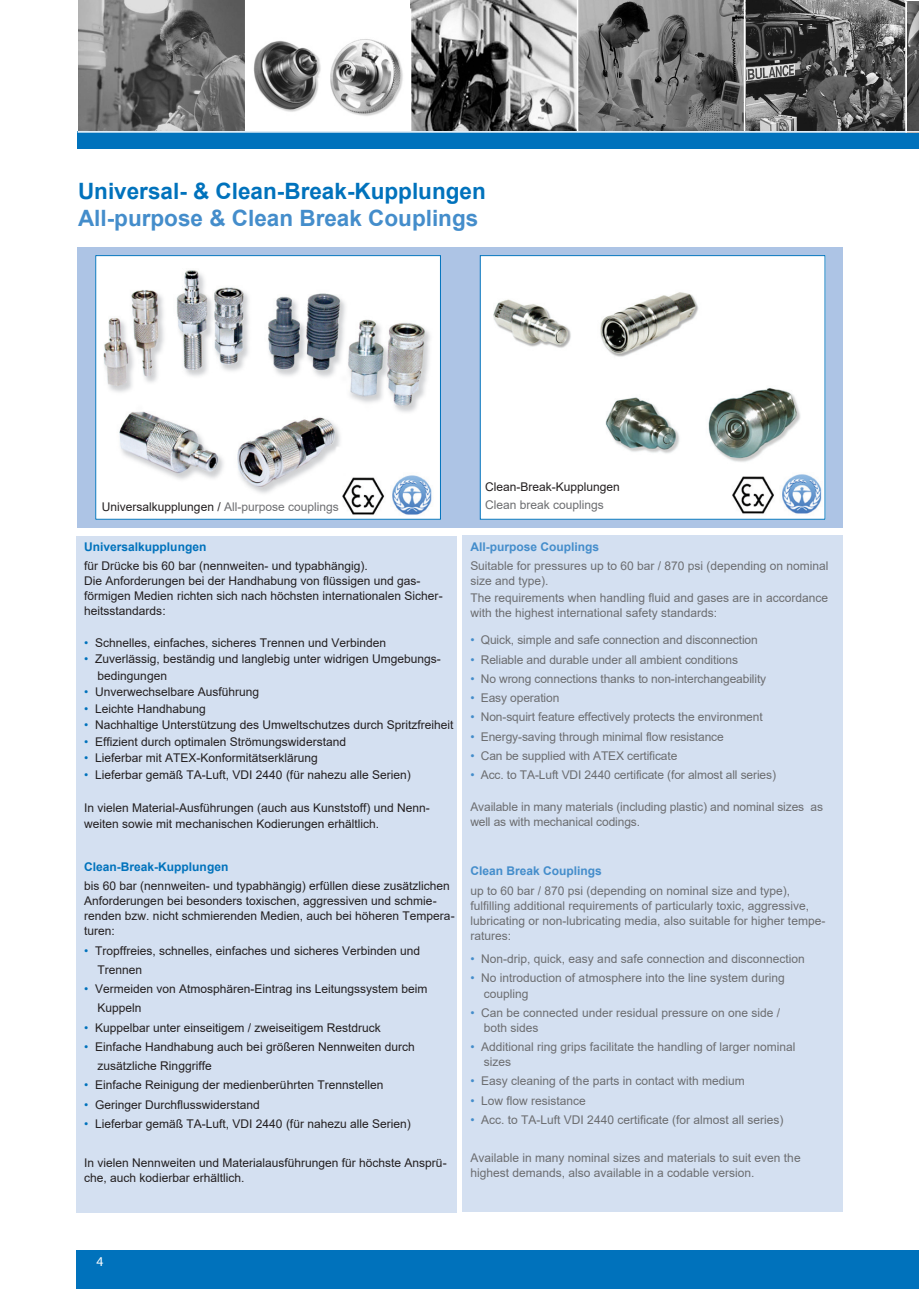
<style>
.page{position:relative;width:919px;height:1289px;background:#fff}
.page>*{position:absolute;margin:0;border:0;box-sizing:border-box;transform-origin:0 0}
.t1{font:700 22.5px "Arial";color:#0072bc}
.t2{font:700 22.5px "Arial";color:#448dcb}
.t3{font:13.5px "Myriad Pro";color:#fff}
.t4{font:12px/15px "Arial";color:#231f20}
.t5{font:12px/15px "Arial";color:#6c6d70}
.t6{font:700 12px "Arial";color:#0072bc}
.t7{font:700 12px "Arial";color:#448dcb}
.s1{color:#6c6d70}
.s2{color:#0072bc}
.s3{color:#448dcb}
</style>
<div class="page">
<img style="left:253px;top:39px;width:150px;height:77px">
<img style="left:745px;top:0;width:161px;height:131px">
<div style="left:77px;top:1250px;width:829px;height:38px;background:#0072bc"></div>
<img style="left:78px;top:0;width:167px;height:131px">
<img style="left:411px;top:0;width:332px;height:131px">
<hr style="left:576px;top:0;width:2px;height:133px;background:#fff">
<div style="left:906px;top:1250px;width:12px;height:38px;background:#0072bc"></div>
<div style="left:77px;top:132px;width:841px;height:17px;background:#0072bc"></div>
<img style="left:906px;top:1px;width:12px;height:130px">
<hr style="left:905px;top:1px;width:1px;height:132px;background:#fff">
<hr style="left:78px;top:131px;width:840px;height:2px;background:#fff">
<div style="left:77px;top:247px;width:765px;height:280px;background:#adc4e5"></div>
<div style="left:77px;top:536px;width:380px;height:676px;background:#d4e0f1"></div>
<img style="left:97px;top:257px;width:342px;height:260px">
<div style="left:95px;top:255px;width:346px;height:264px;border:1px solid #0072bc"></div>
<img style="left:482px;top:257px;width:341px;height:260px">
<div style="left:480px;top:255px;width:345px;height:264px;border:1px solid #0072bc"></div>
<div style="left:462px;top:535px;width:381px;height:676px;background:#d4e0f1"></div>
<h1 class="t1" style="left:78px;top:175px;width:409px">Universal- &amp; Clean-Break-Kupplungen</h1>
<h1 class="t2" style="left:78px;top:202px;width:402px">All-purpose &amp; Clean Break Couplings</h1>
<p class="t4" style="left:102px;top:499px;width:238px">Universalkupplungen / <span class="s1">All-purpose couplings</span></p>
<p class="t6" style="left:84px;top:538px;width:124px">Universalkupplungen</p>
<p class="t4" style="left:84px;top:558px;width:360px">für Drücke bis 60 bar (nennweiten- und typabhängig).<br>Die Anforderungen bei der Handhabung von flüssigen und gas&shy;förmigen Medien richten sich nach höchsten internationalen Sicher&shy;heitsstandards:</p>
<p class="t4" style="left:84px;top:635px;width:303px"><span class="s2">•</span> Schnelles, einfaches, sicheres Trennen und Verbinden</p>
<p class="t4" style="left:98px;top:650px;width:345px;line-height:16.5px;text-indent:-13px"><span class="s2">•</span> Zuverlässig, beständig und langlebig unter widrigen Umgebungs&shy;bedingungen</p>
<p class="t4" style="left:84px;top:684px;width:176px"><span class="s2">•</span> Unverwechselbare Ausführung</p>
<p class="t4" style="left:84px;top:701px;width:123px"><span class="s2">•</span> Leichte Handhabung</p>
<p class="t4" style="left:84px;top:717px;width:370px"><span class="s2">•</span> Nachhaltige Unterstützung des Umweltschutzes durch Spritzfreiheit</p>
<p class="t4" style="left:84px;top:734px;width:263px"><span class="s2">•</span> Effizient durch optimalen Strömungswiderstand</p>
<p class="t4" style="left:84px;top:750px;width:235px"><span class="s2">•</span> Lieferbar mit ATEX-Konformitätserklärung</p>
<p class="t4" style="left:84px;top:767px;width:328px"><span class="s2">•</span> Lieferbar gemäß TA-Luft, VDI 2440 (für nahezu alle Serien)</p>
<p class="t4" style="left:84px;top:799px;width:347px;line-height:16.5px">In vielen Material-Ausführungen (auch aus Kunststoff) und Nenn&shy;weiten sowie mit mechanischen Kodierungen erhältlich.</p>
<p class="t6" style="left:84px;top:858px;width:146px">Clean-Break-Kupplungen</p>
<p class="t4" style="left:84px;top:878px;width:372px">bis 60 bar (nennweiten- und typabhängig) erfüllen diese zusätzlichen Anforderungen bei besonders toxischen, aggressiven und schmie&shy;renden bzw. nicht schmierenden Medien, auch bei höheren Tempera&shy;turen:</p>
<p class="t4" style="left:98px;top:940px;width:324px;line-height:19.2px;text-indent:-13px"><span class="s2">•</span> Tropffreies, schnelles, einfaches und sicheres Verbinden und<br>Trennen</p>
<p class="t4" style="left:98px;top:979px;width:331px;line-height:19.2px;text-indent:-13px"><span class="s2">•</span> Vermeiden von Atmosphären-Eintrag ins Leitungssystem beim<br>Kuppeln</p>
<p class="t4" style="left:84px;top:1019px;width:298px"><span class="s2">•</span> Kuppelbar unter einseitigem / zweiseitigem Restdruck</p>
<p class="t4" style="left:98px;top:1037px;width:319px;line-height:19.2px;text-indent:-13px"><span class="s2">•</span> Einfache Handhabung auch bei größeren Nennweiten durch zusätzliche Ringgriffe</p>
<p class="t4" style="left:84px;top:1077px;width:301px"><span class="s2">•</span> Einfache Reinigung der medienberührten Trennstellen</p>
<p class="t4" style="left:84px;top:1096px;width:177px"><span class="s2">•</span> Geringer Durchflusswiderstand</p>
<p class="t4" style="left:84px;top:1116px;width:328px"><span class="s2">•</span> Lieferbar gemäß TA-Luft, VDI 2440 (für nahezu alle Serien)</p>
<p class="t4" style="left:84px;top:1154px;width:364px">In vielen Nennweiten und Materialausführungen für höchste Ansprü&shy;che, auch kodierbar erhältlich.</p>
<p class="t4" style="left:485px;top:479px;width:136px">Clean-Break-Kupplungen</p>
<p class="t5" style="left:485px;top:497px;width:120px">Clean break couplings</p>
<p class="t7" style="left:470px;top:538px;width:130px">All-purpose Couplings</p>
<p class="t5" style="left:470px;top:558px;width:360px">Suitable for pressures up to 60 bar / 870 psi (depending on nominal size and type).</p>
<p class="t5" style="left:470px;top:590px;width:359px">The requirements when handling fluid and gases are in accordance with the highest international safety standards:</p>
<p class="t5" style="left:470px;top:632px;width:289px"><span class="s3">•</span> Quick, simple and safe connection and disconnection</p>
<p class="t5" style="left:470px;top:652px;width:269px"><span class="s3">•</span> Reliable and durable under all ambient conditions</p>
<p class="t5" style="left:470px;top:671px;width:297px"><span class="s3">•</span> No wrong connections thanks to non-interchangeability</p>
<p class="t5" style="left:470px;top:690px;width:90px"><span class="s3">•</span> Easy operation</p>
<p class="t5" style="left:470px;top:709px;width:294px"><span class="s3">•</span> Non-squirt feature effectively protects the environment</p>
<p class="t5" style="left:470px;top:729px;width:255px"><span class="s3">•</span> Energy-saving through minimal flow resistance</p>
<p class="t5" style="left:470px;top:748px;width:208px"><span class="s3">•</span> Can be supplied with ATEX certificate</p>
<p class="t5" style="left:470px;top:767px;width:307px"><span class="s3">•</span> Acc. to TA-Luft VDI 2440 certificate (for almost all series)</p>
<p class="t5" style="left:470px;top:799px;width:354px">Available in many materials (including plastic) and nominal sizes as well as with mechanical codings.</p>
<p class="t7" style="left:470px;top:862px;width:133px">Clean Break Couplings</p>
<p class="t5" style="left:470px;top:882px;width:356px">up to 60 bar / 870 psi (depending on nominal size and type), fulfilling additional requirements of particularly toxic, aggressive, lubricating or non-lubricating media, also suitable for higher tempe&shy;ratures:</p>
<p class="t5" style="left:470px;top:951px;width:336px"><span class="s3">•</span> Non-drip, quick, easy and safe connection and disconnection</p>
<p class="t5" style="left:483px;top:970px;width:302px;text-indent:-13px"><span class="s3">•</span> No introduction of atmosphere into the line system during coupling</p>
<p class="t5" style="left:483px;top:1004px;width:298px;text-indent:-13px"><span class="s3">•</span> Can be connected under residual pressure on one side / both sides</p>
<p class="t5" style="left:483px;top:1039px;width:313px;text-indent:-13px"><span class="s3">•</span> Additional ring grips facilitate the handling of larger nominal sizes</p>
<p class="t5" style="left:470px;top:1073px;width:276px"><span class="s3">•</span> Easy cleaning of the parts in contact with medium</p>
<p class="t5" style="left:470px;top:1092px;width:117px"><span class="s3">•</span> Low flow resistance</p>
<p class="t5" style="left:470px;top:1111px;width:314px"><span class="s3">•</span> Acc. to TA-Luft VDI 2440 certificate (for almost all series)</p>
<p class="t5" style="left:470px;top:1150px;width:332px">Available in many nominal sizes and materials to suit even the highest demands, also available in a codable version.</p>
<p class="t3" style="left:96px;top:1253px;width:8px">4</p>
</div>
